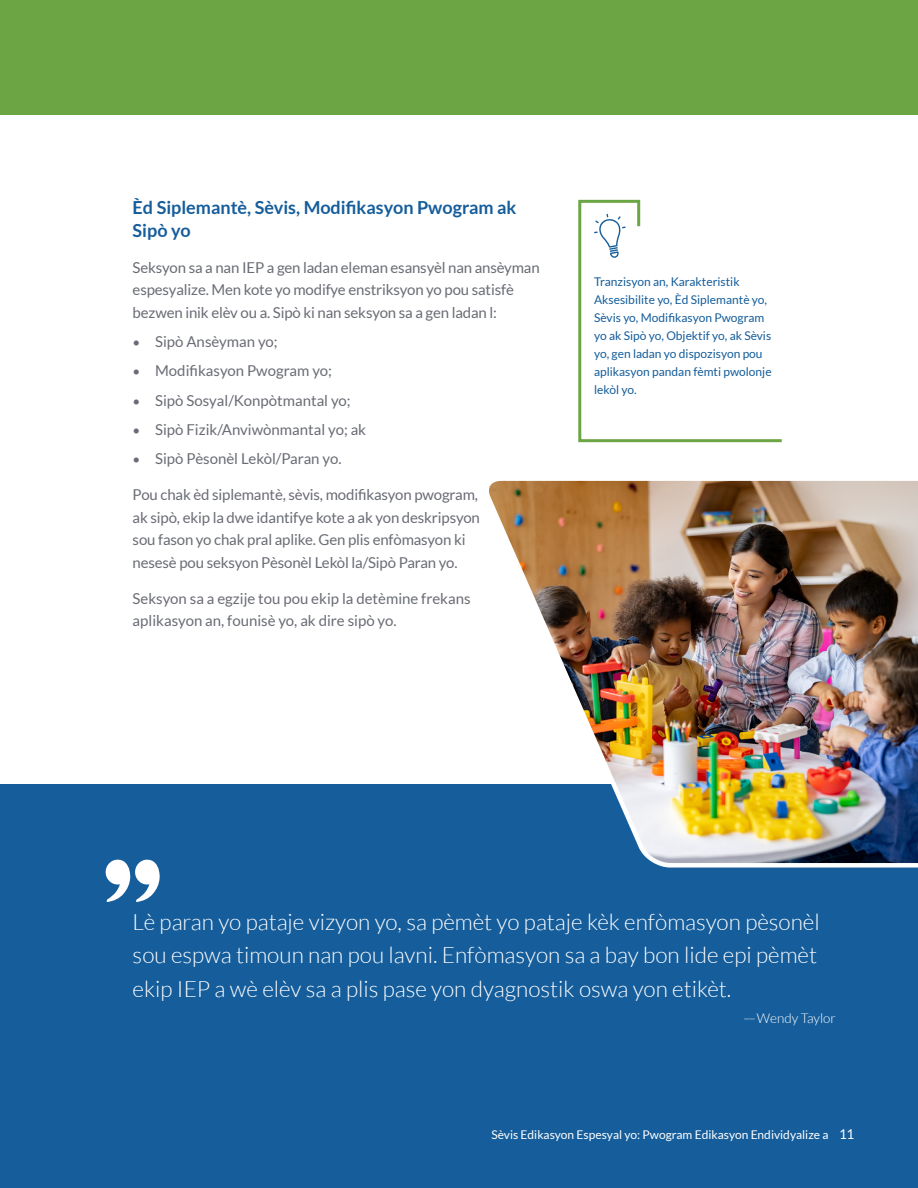
<style>
.page{position:relative;width:918px;height:1188px;background:#fff}
.page>*{position:absolute;margin:0;border:0;box-sizing:border-box;transform-origin:0 0}
.t1{font:300 22.5px/33.8px "Lato";color:#fff;text-align:justify}
.t2{font:700 18px/22.5px "Lato";color:#155d9b}
.Body_Text_Main{font:15px/22.5px "Lato";letter-spacing:-.01em;color:#696c74}
.Bullet_Body_text{font:15px "Lato";color:#696c74}
.t3{font:300 13.5px "Lato";color:#fff}
.H4_Tips{font:12px/18px "Lato";color:#155d9b}
.Folio_right{font:12px "Lato";color:#fff}
.s1{font-size:13.5px}
</style>
<div class="page">
<div style="left:0;top:784px;width:918px;height:404px;background:#155d9b"></div>
<div style="left:0;top:0;width:918px;height:114px;background:#6ba544"></div>
<img style="left:489px;top:480px;width:429px;height:388px">
<svg style="left:578px;top:199px;width:204px;height:244px"></svg>
<svg style="left:106px;top:860px;width:54px;height:42px"></svg>
<h3 class="t2" style="left:133px;top:196px;width:385px">Èd Siplemantè, Sèvis, Modifikasyon Pwogram ak<br>Sipò yo</h3>
<p class="Body_Text_Main" style="left:133px;top:256px;width:409px">Seksyon sa a nan IEP a gen ladan eleman esansyèl nan ansèyman espesyalize. Men kote yo modifye enstriksyon yo pou satisfè bezwen inik elèv ou a. Sipò ki nan seksyon sa a gen ladan l:</p>
<p class="Bullet_Body_text" style="left:133px;top:333px;width:146px"><span class="s1">•</span> Sipò Ansèyman yo;</p>
<p class="Bullet_Body_text" style="left:133px;top:363px;width:201px"><span class="s1">•</span> Modifikasyon Pwogram yo;</p>
<p class="Bullet_Body_text" style="left:133px;top:392px;width:219px"><span class="s1">•</span> Sipò Sosyal/Konpòtmantal yo;</p>
<p class="Bullet_Body_text" style="left:133px;top:421px;width:235px"><span class="s1">•</span> Sipò Fizik/Anviwònmantal yo; ak</p>
<p class="Bullet_Body_text" style="left:133px;top:450px;width:210px"><span class="s1">•</span> Sipò Pèsonèl Lekòl/Paran yo.</p>
<p class="Body_Text_Main" style="left:133px;top:483px;width:349px">Pou chak èd siplemantè, sèvis, modifikasyon pwogram, ak sipò, ekip la dwe idantifye kote a ak yon deskripsyon sou fason yo chak pral aplike. Gen plis enfòmasyon ki nesesè pou seksyon Pèsonèl Lekòl la/Sipò Paran yo.</p>
<p class="Body_Text_Main" style="left:133px;top:587px;width:339px">Seksyon sa a egzije tou pou ekip la detèmine frekans aplikasyon an, founisè yo, ak dire sipò yo.</p>
<p class="H4_Tips" style="left:594px;top:273px;width:179px">Tranzisyon an, Karakteristik<br>Aksesibilite yo, Èd Siplemantè yo,<br>Sèvis yo, Modifikasyon Pwogram yo ak Sipò yo, Objektif yo, ak Sèvis yo, gen ladan yo dispozisyon pou aplikasyon pandan fèmti pwolonje lekòl yo.</p>
<p class="t1" style="left:133px;top:905px;width:689px">Lè paran yo pataje vizyon yo, sa pèmèt yo pataje kèk enfòmasyon pèsonèl sou espwa timoun nan pou lavni. Enfòmasyon sa a bay bon lide epi pèmèt ekip IEP a wè elèv sa a plis pase yon dyagnostik oswa yon etikèt.</p>
<p class="t3" style="left:743px;top:1011px;width:94px">–– Wendy Taylor</p>
<p class="Folio_right" style="left:491px;top:1128px;width:364px">Sèvis Edikasyon Espesyal yo: Pwogram Edikasyon Endividyalize a <span class="s1">11</span></p>
</div>
